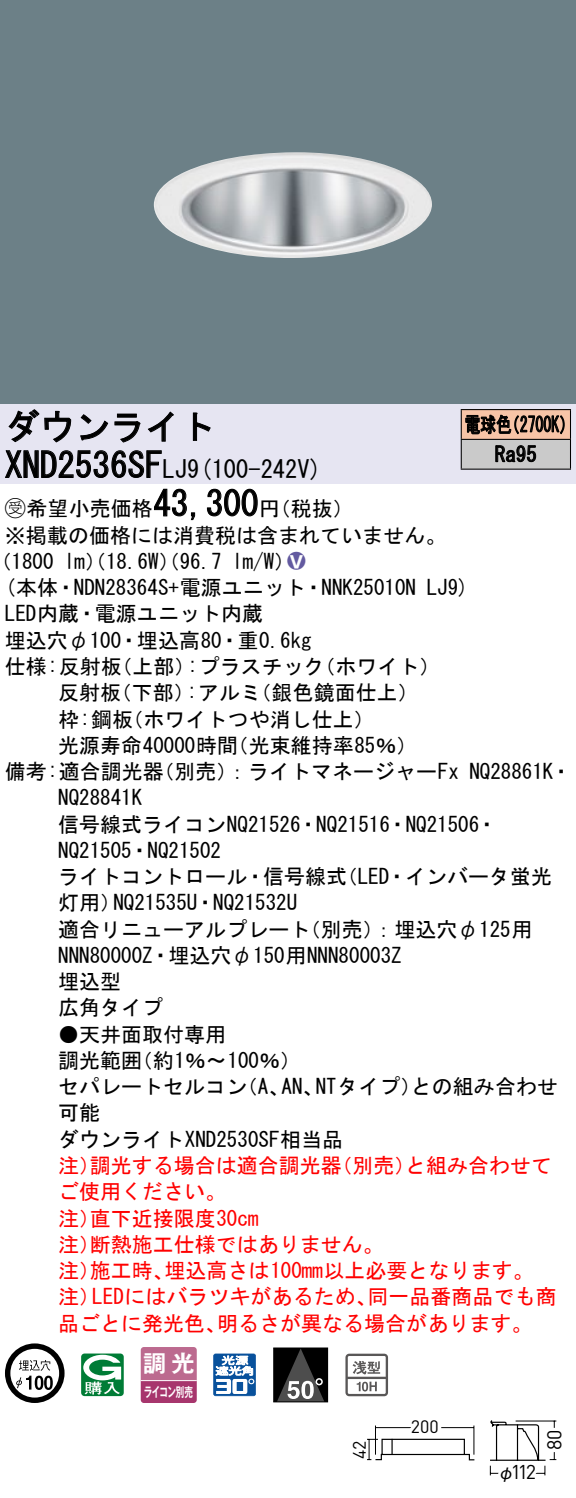
<style>
.page{position:relative;width:576px;height:1498px;background:#fff}
.page>*{position:absolute;margin:0;border:0;box-sizing:border-box;transform-origin:0 0}
.t1{font:35px "MS Gothic";color:#000}
.t2{font:24.5px "MS Gothic";color:#000}
.t3{font:23.1px "Gothic MB101 Pro De Bold 90 pv RKSJ H";color:#fff}
.t4{font:21px/26.2px "MS Gothic";color:#000}
.t5{font:21px/26.2px "MS Gothic";color:#f00}
.t6{font:21px/29.8px "MS Gothic";color:#000;scale:.75 1}
.t7{font:21px "Ford Classification 1";color:#635aa0}
.t8{font:19.95px "DINOT";color:#000}
.t9{font:17.85px "DINOT";color:#000}
.t10{font:17.5px "Gothic BBB Pro Medium 90 pv RKSJ H";color:#000}
.t11{font:13.3px "Gothic MB101 Pro De Bold 90 pv RKSJ H";letter-spacing:-.05em;color:#fff;scale:.65 1}
.s1{font-size:24.5px}
.s2{font-family:"Ford Classification 1"}
.s3{color:#fff}
</style>
<div class="page">
<div style="left:0;top:0;width:575px;height:404px;background:#6c8087"></div>
<img style="left:154px;top:152px;width:278px;height:106px">
<div style="left:0;top:404px;width:575px;height:79px;background:#e6e5f2"></div>
<svg style="left:8px;top:409px;width:64px;height:34px"></svg>
<svg style="left:80px;top:413px;width:60px;height:30px"></svg>
<svg style="left:147px;top:411px;width:26px;height:31px"></svg>
<svg style="left:192px;top:412px;width:19px;height:29px"></svg>
<svg style="left:5px;top:450px;width:157px;height:28px"></svg>
<svg style="left:154px;top:488px;width:42px;height:32px"></svg>
<svg style="left:207px;top:488px;width:51px;height:29px"></svg>
<svg style="left:5px;top:1343px;width:59px;height:59px"></svg>
<svg style="left:44px;top:1375px;width:9px;height:14px"></svg>
<svg style="left:81px;top:1353px;width:43px;height:42px"></svg>
<svg style="left:140px;top:1347px;width:56px;height:55px;background:#b55883"></svg>
<hr style="left:141px;top:1379px;width:55px;height:2px;background:#fff">
<svg style="left:213px;top:1353px;width:43px;height:42px"></svg>
<div style="left:273px;top:1347px;width:54px;height:54px;background:#000"></div>
<svg style="left:278px;top:1349px;width:46px;height:51px"></svg>
<div style="left:273px;top:1347px;width:55px;height:55px;border:1px solid #000"></div>
<svg style="left:345px;top:1353px;width:43px;height:43px"></svg>
<div style="left:461px;top:409px;width:109px;height:30px;background:#f7c4a7"></div>
<div style="left:461px;top:439px;width:109px;height:30px;background:#cacaca"></div>
<hr style="left:460px;top:409px;width:110px;height:1px;background:#000">
<hr style="left:569px;top:410px;width:2px;height:29px;background:#000">
<hr style="left:460px;top:439px;width:110px;height:1px;background:#000">
<hr style="left:569px;top:440px;width:2px;height:28px;background:#000">
<hr style="left:460px;top:468px;width:110px;height:2px;background:#000">
<svg style="left:460px;top:410px;width:104px;height:58px"></svg>
<svg style="left:489px;top:1420px;width:68px;height:56px"></svg>
<svg style="left:367px;top:1425px;width:108px;height:36px"></svg>
<h1 class="t1" style="left:5px;top:409px;width:212px">ダウンライト</h1>
<p class="t2" style="left:187px;top:456px;width:136px">(9 100-242 (V</p>
<h1 class="t1" style="left:5px;top:447px;width:184px">XND2536SF<span class="s1">LJ</span></h1>
<h1 class="t1" style="left:153px;top:486px;width:106px">43,300</h1>
<p class="t4" style="left:5px;top:495px;width:442px"><span class="s2">B</span>希望小売価格<br>※掲載の価格には消費税は含まれていません。</p>
<p class="t7" style="left:287px;top:550px;width:19px">2<span class="s3">8</span></p>
<p class="t4" style="left:259px;top:495px;width:96px">（円税抜(</p>
<p class="t4" style="left:232px;top:548px;width:64px">l m (W/</p>
<p class="t4" style="left:-9px;top:548px;width:65px">（1800</p>
<p class="t4" style="left:64px;top:548px;width:159px">lm）（18.6 ）（W 96.7</p>
<p class="t6" style="left:494px;top:409px;width:57px;text-indent:-30px">電球色<br>Ra95</p>
<p class="t6" style="left:504px;top:409px;width:96px">（2700 (K</p>
<p class="t4" style="left:5px;top:574px;width:412px">(本体・NDN28364 +S 電源ユニット・NNK25010N</p>
<p class="t4" style="left:5px;top:600px;width:259px">LED内蔵・電源ユニット内蔵</p>
<p class="t4" style="left:5px;top:627px;width:308px">埋込穴φ100・埋込高80・重0.6kg</p>
<p class="t4" style="left:314px;top:653px;width:127px">（ホワイト(</p>
<p class="t4" style="left:426px;top:574px;width:44px">LJ (9</p>
<p class="t4" style="left:187px;top:653px;width:139px">:プラスチック</p>
<p class="t4" style="left:5px;top:653px;width:118px">仕様:反射板</p>
<p class="t4" style="left:111px;top:653px;width:85px">（上部）</p>
<p class="t4" style="left:58px;top:679px;width:64px">反射板</p>
<p class="t4" style="left:111px;top:679px;width:85px">（下部）</p>
<p class="t4" style="left:187px;top:679px;width:76px">:アルミ</p>
<p class="t4" style="left:250px;top:679px;width:169px">（銀色鏡面仕上(</p>
<p class="t4" style="left:58px;top:705px;width:76px">枠:鋼板</p>
<p class="t4" style="left:122px;top:705px;width:253px">（ホワイトつや消し仕上(</p>
<p class="t4" style="left:58px;top:732px;width:181px">光源寿命40000時間</p>
<p class="t4" style="left:227px;top:732px;width:191px">（光束維持率85％(</p>
<p class="t4" style="left:153px;top:758px;width:307px">（別売：）ライトマネージャーFx</p>
<p class="t4" style="left:5px;top:758px;width:160px">備考:適合調光器</p>
<p class="t4" style="left:58px;top:784px;width:85px">NQ28841K</p>
<p class="t4" style="left:58px;top:810px;width:441px">信号線式ライコンNQ21526・NQ21516・NQ21506・</p>
<p class="t4" style="left:58px;top:837px;width:164px">NQ21505・NQ21502</p>
<p class="t4" style="left:336px;top:863px;width:217px">（LED・インバータ蛍光</p>
<p class="t4" style="left:469px;top:758px;width:104px">NQ28861 ・K</p>
<p class="t4" style="left:58px;top:863px;width:290px;text-align:center">ライトコントロール・信号線式<br>NQ21535 ・U NQ21532U</p>
<p class="t4" style="left:58px;top:889px;width:64px">灯用）</p>
<p class="t4" style="left:58px;top:915px;width:345px">適合リニューアルプレート<br>NNN80000 ・Z 埋込穴φ150用NNN80003Z埋込型<br>広角タイプ</p>
<p class="t4" style="left:132px;top:1020px;width:171px;text-indent:-73px">●天井面取付専用<br>（約1％〜100％(</p>
<p class="t4" style="left:300px;top:915px;width:234px">（別売：）埋込穴φ125用</p>
<p class="t4" style="left:58px;top:1047px;width:85px">調光範囲</p>
<p class="t4" style="left:315px;top:1073px;width:107px">NTタイプ）</p>
<p class="t4" style="left:411px;top:1073px;width:148px">との組み合わせ</p>
<p class="t4" style="left:58px;top:1073px;width:286px">セパレートセルコン<br>可能<br>ダウンライトXND2530SF相当品</p>
<p class="t4" style="left:237px;top:1073px;width:54px">（、A</p>
<p class="t4" style="left:281px;top:1073px;width:43px">AN、</p>
<p class="t5" style="left:90px;top:1152px;width:253px">調光する場合は適合調光器</p>
<p class="t5" style="left:331px;top:1152px;width:85px">（別売）</p>
<p class="t5" style="left:405px;top:1152px;width:148px">と組み合わせて</p>
<p class="t5" style="left:58px;top:1152px;width:43px">注）</p>
<p class="t5" style="left:58px;top:1178px;width:169px">ご使用ください。</p>
<p class="t5" style="left:90px;top:1204px;width:170px">直下近接限度30cm</p>
<p class="t5" style="left:90px;top:1204px;width:295px;text-indent:-32px">注）<br>断熱施工仕様ではありません。</p>
<p class="t5" style="left:58px;top:1230px;width:43px">注）</p>
<p class="t5" style="left:164px;top:1257px;width:370px">埋込高さは100mm以上必要となります。</p>
<p class="t5" style="left:90px;top:1257px;width:85px">施工時、</p>
<p class="t5" style="left:58px;top:1257px;width:43px">注）</p>
<p class="t5" style="left:92px;top:1283px;width:286px">LEDにはバラツキがあるため、</p>
<p class="t5" style="left:367px;top:1283px;width:190px">同一品番商品でも商</p>
<p class="t5" style="left:58px;top:1283px;width:43px">注）</p>
<p class="t5" style="left:58px;top:1309px;width:169px">品ごとに発光色、</p>
<p class="t5" style="left:217px;top:1309px;width:317px">明るさが異なる場合があります。</p>
<p class="t3" style="left:143px;top:1344px;width:53px">調光</p>
<p class="t11" style="left:144px;top:1380px;width:77px">ライコン別売</p>
<p class="t9" style="left:347px;top:1459px;width:20px;rotate:-90deg">42</p>
<p class="t9" style="left:410px;top:1413px;width:30px">200</p>
<p class="t8" style="left:510px;top:1458px;width:27px">112</p>
<p class="t10" style="left:497px;top:1457px;width:19px">φ</p>
<p class="t8" style="left:540px;top:1450px;width:22px;rotate:-90deg">80</p>
</div>
